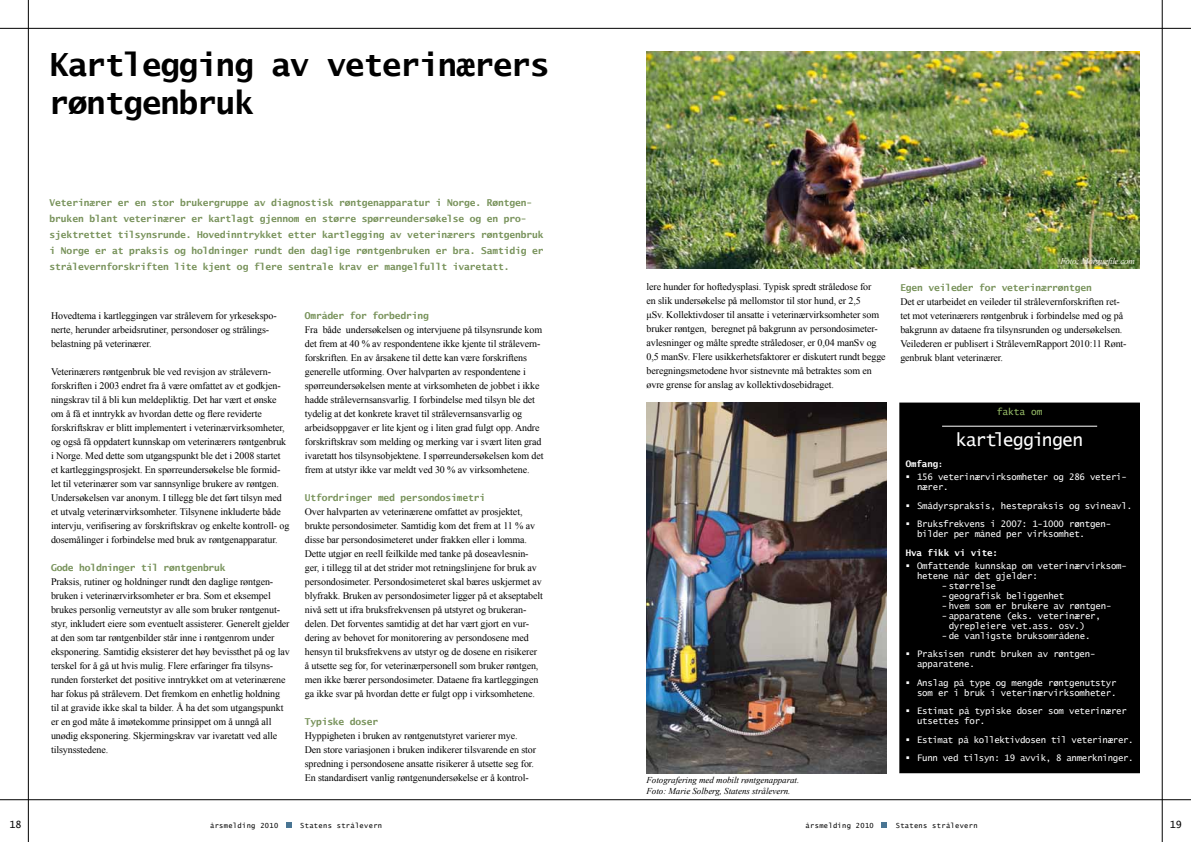
<style>
.page{position:relative;width:1191px;height:842px;background:#fff}
.page>*{position:absolute;margin:0;border:0;box-sizing:border-box;transform-origin:0 0}
.t1{font:700 32px/38.4px "Lucida Sans Typewriter";letter-spacing:-.025em;color:#000}
.t2{font:18px "Lucida Sans Typewriter";letter-spacing:-.045em;color:#fff}
.t3{font:10px/14px "Times New Roman";letter-spacing:-.01em;color:#000}
.t4{font:10px "Lucida Sans Typewriter";color:#000}
.t5{font:700 9.5px/16px "Lucida Sans Typewriter";letter-spacing:-.005em;color:#79935c}
.t6{font:9.5px "Lucida Sans Typewriter";color:#96bc67}
.t7{font:9px/18.5px "Lucida Sans Typewriter";letter-spacing:-.02em;color:#fff}
.t8{font:italic 9px/10.8px "Times New Roman";letter-spacing:-.005em;color:#000}
.t9{font:italic 9px "Times New Roman";letter-spacing:-.025em;color:#f7f6ea}
.t10{font:700 9px "Lucida Sans Typewriter";color:#fff}
.t11{font:7px "Lucida Sans Typewriter";letter-spacing:.05em;color:#000}
.s1{font-weight:700}
.s2{font-weight:700;font-size:8px}
</style>
<div class="page">
<svg style="left:286px;top:822px;width:6px;height:6px"></svg>
<svg style="left:881px;top:822px;width:6px;height:6px"></svg>
<hr style="left:0;top:28px;width:1191px;height:1px;background:#000">
<hr style="left:0;top:799px;width:1191px;height:1px;background:#000">
<hr style="left:28px;top:0;width:1px;height:842px;background:#000">
<hr style="left:1161px;top:0;width:1px;height:842px;background:#000">
<div style="left:900px;top:403px;width:239px;height:370px;background:#000"></div>
<div style="left:899px;top:403px;width:241px;height:370px;border:1px solid #000"></div>
<hr style="left:942px;top:426px;width:155px;height:1px;background:#fff">
<img style="left:646px;top:51px;width:494px;height:217px">
<img style="left:646px;top:403px;width:240px;height:370px">
<h1 class="t1" style="left:50px;top:45px;width:501px">Kartlegging av veterinærers røntgenbruk</h1>
<p class="t5" style="left:50px;top:194px;width:495px">Veterinærer er en stor brukergruppe av diagnostisk røntgenapparatur i Norge. Røntgen&shy;bruken blant veterinærer er kartlagt gjennom en større spørreundersøkelse og en pro&shy;sjektrettet tilsynsrunde. Hovedinntrykket etter kartlegging av veterinærers røntgenbruk i Norge er at praksis og holdninger rundt den daglige røntgenbruken er bra. Samtidig er strålevernforskriften lite kjent og flere sentrale krav er mangelfullt ivaretatt.</p>
<p class="t3" style="left:51px;top:308px;width:227px">Hovedtema i kartleggingen var strålevern for yrkesekspo&shy;nerte, herunder arbeidsrutiner, persondoser og strålings&shy;belastning på veterinærer.</p>
<p class="t3" style="left:51px;top:364px;width:240px">Veterinærers røntgenbruk ble ved revisjon av strålevern&shy;forskriften i 2003 endret fra å være omfattet av et godkjen&shy;ningskrav til å bli kun meldepliktig. Det har vært et ønske om å få et inntrykk av hvordan dette og flere reviderte forskriftskrav er blitt implementert i veterinærvirksomheter, og også få oppdatert kunnskap om veterinærers røntgenbruk i Norge. Med dette som utgangspunkt ble det i 2008 startet et kartleggingsprosjekt. En spørreundersøkelse ble formid&shy;let til veterinærer som var sannsynlige brukere av røntgen.<br>Undersøkelsen var anonym. I tillegg ble det ført tilsyn med et utvalg veterinærvirksomheter. Tilsynene inkluderte både intervju, verifisering av forskriftskrav og enkelte kontroll- og dosemålinger i forbindelse med bruk av røntgenapparatur.</p>
<p class="t5" style="left:51px;top:559px;width:176px">Gode holdninger til røntgenbruk</p>
<p class="t3" style="left:51px;top:574px;width:240px">Praksis, rutiner og holdninger rundt den daglige røntgen&shy;bruken i veterinærvirksomheter er bra. Som et eksempel brukes personlig verneutstyr av alle som bruker røntgenut&shy;styr, inkludert eiere som eventuelt assisterer. Generelt gjelder at den som tar røntgenbilder står inne i røntgenrom under eksponering. Samtidig eksisterer det høy bevissthet på og lav terskel for å gå ut hvis mulig. Flere erfaringer fra tilsyns&shy;runden forsterket det positive inntrykket om at veterinærene har fokus på strålevern. Det fremkom en enhetlig holdning til at gravide ikke skal ta bilder. Å ha det som utgangspunkt er en god måte å imøtekomme prinsippet om å unngå all unødig eksponering. Skjermingskrav var ivaretatt ved alle tilsynsstedene.</p>
<p class="t5" style="left:305px;top:308px;width:125px">Områder for forbedring</p>
<p class="t3" style="left:305px;top:323px;width:240px">Fra både undersøkelsen og intervjuene på tilsynsrunde kom det frem at 40 % av respondentene ikke kjente til strålevern&shy;forskriften. En av årsakene til dette kan være forskriftens generelle utforming. Over halvparten av respondentene i spørreundersøkelsen mente at virksomheten de jobbet i ikke hadde strålevernsansvarlig. I forbindelse med tilsyn ble det tydelig at det konkrete kravet til strålevernsansvarlig og arbeidsoppgaver er lite kjent og i liten grad fulgt opp. Andre forskriftskrav som melding og merking var i svært liten grad ivaretatt hos tilsynsobjektene. I spørreundersøkelsen kom det frem at utstyr ikke var meldt ved 30 % av virksomhetene.</p>
<p class="t5" style="left:305px;top:490px;width:182px">Utfordringer med persondosimetri</p>
<p class="t3" style="left:305px;top:505px;width:239px">Over halvparten av veterinærene omfattet av prosjektet, brukte persondosimeter. Samtidig kom det frem at 11 % av disse bar persondosimeteret under frakken eller i lomma.<br>Dette utgjør en reell feilkilde med tanke på doseavlesnin&shy;ger, i tillegg til at det strider mot retningslinjene for bruk av persondosimeter. Persondosimeteret skal bæres uskjermet av blyfrakk. Bruken av persondosimeter ligger på et akseptabelt nivå sett ut ifra bruksfrekvensen på utstyret og brukeran&shy;delen. Det forventes samtidig at det har vært gjort en vur&shy;dering av behovet for monitorering av persondosene med hensyn til bruksfrekvens av utstyr og de dosene en risikerer å utsette seg for, for veterinærpersonell som bruker røntgen, men ikke bærer persondosimeter. Dataene fra kartleggingen ga ikke svar på hvordan dette er fulgt opp i virksomhetene.</p>
<p class="t5" style="left:305px;top:714px;width:75px">Typiske doser</p>
<p class="t3" style="left:305px;top:729px;width:233px">Hyppigheten i bruken av røntgenutstyret varierer mye.<br>Den store variasjonen i bruken indikerer tilsvarende en stor spredning i persondosene ansatte risikerer å utsette seg for.<br>En standardisert vanlig røntgenundersøkelse er å kontrol-</p>
<p class="t9" style="left:1060px;top:255px;width:76px">Foto: Morguefile.com</p>
<p class="t3" style="left:646px;top:280px;width:241px">lere hunder for hoftedysplasi. Typisk spredt stråledose for<br>en slik undersøkelse på mellomstor til stor hund, er 2,5<br>μSv. Kollektivdoser til ansatte i veterinærvirksomheter som bruker røntgen, beregnet på bakgrunn av persondosimeter&shy;avlesninger og målte spredte stråledoser, er 0,04 manSv og 0,5 manSv. Flere usikkerhetsfaktorer er diskutert rundt begge beregningsmetodene hvor sistnevnte må betraktes som en øvre grense for anslag av kollektivdosebidraget.</p>
<p class="t5" style="left:900px;top:279px;width:193px">Egen veileder for veterinærrøntgen</p>
<p class="t3" style="left:900px;top:294px;width:228px">Det er utarbeidet en veileder til strålevernforskriften ret&shy;tet mot veterinærers røntgenbruk i forbindelse med og på bakgrunn av dataene fra tilsynsrunden og undersøkelsen.<br>Veilederen er publisert i StrålevernRapport 2010:11 Rønt&shy;genbruk blant veterinærer.</p>
<p class="t6" style="left:996px;top:407px;width:47px">fakta om</p>
<h2 class="t2" style="left:956px;top:429px;width:129px">kartleggingen</h2>
<p class="t8" style="left:646px;top:774px;width:154px">Fotografering med mobilt røntgenapparat.<br>Foto: Marie Solberg, Statens strålevern.</p>
<p class="t7" style="left:917px;top:458px;width:211px;line-height:12.8px;text-indent:-11px"><span class="s1">Omfang</span><span class="s2">:<br></span>156 veterinærvirksomheter og 286 veteri-</p>
<p class="t7" style="left:917px;top:478px;width:217px">nærer.<br>Smådyrspraksis, hestepraksis og svineavl.<br>Bruksfrekvens i 2007: 1-1000 røntgen-</p>
<p class="t7" style="left:917px;top:525px;width:169px">bilder per måned per virksomhet.</p>
<p class="t10" style="left:905px;top:547px;width:94px">Hva fikk vi vite:</p>
<p class="t7" style="left:917px;top:560px;width:211px;line-height:10px">Omfattende kunnskap om veterinærvirksom&shy;hetene når det gjelder:</p>
<p class="t7" style="left:941px;top:576px;width:56px">- størrelse</p>
<p class="t7" style="left:941px;top:586px;width:124px">- geografisk beliggenhet</p>
<p class="t7" style="left:941px;top:596px;width:171px">- hvem som er brukere av røntgen-</p>
<p class="t7" style="left:948px;top:610px;width:154px;line-height:10px;text-indent:-7px">- apparatene (eks. veterinærer, dyrepleiere vet.ass. osv.)</p>
<p class="t7" style="left:917px;top:626px;width:180px;text-indent:25px">- de vanligste bruksområdene.<br>Praksisen rundt bruken av røntgen-</p>
<p class="t7" style="left:917px;top:655px;width:201px">apparatene.<br>Anslag på type og mengde røntgenutstyr</p>
<p class="t7" style="left:917px;top:683px;width:211px">som er i bruk i veterinærvirksomheter.<br>Estimat på typiske doser som veterinærer</p>
<p class="t7" style="left:917px;top:712px;width:218px">utsettes for.<br>Estimat på kollektivdosen til veterinærer.<br>Funn ved tilsyn: 19 avvik, 8 anmerkninger.</p>
<p class="t4" style="left:10px;top:818px;width:14px">18</p>
<p class="t11" style="left:210px;top:821px;width:70px">årsmelding 2010</p>
<p class="t11" style="left:300px;top:821px;width:83px">Statens strålevern</p>
<p class="t11" style="left:805px;top:821px;width:70px">årsmelding 2010</p>
<p class="t11" style="left:895px;top:821px;width:83px">Statens strålevern</p>
<p class="t4" style="left:1169px;top:818px;width:14px">19</p>
</div>
